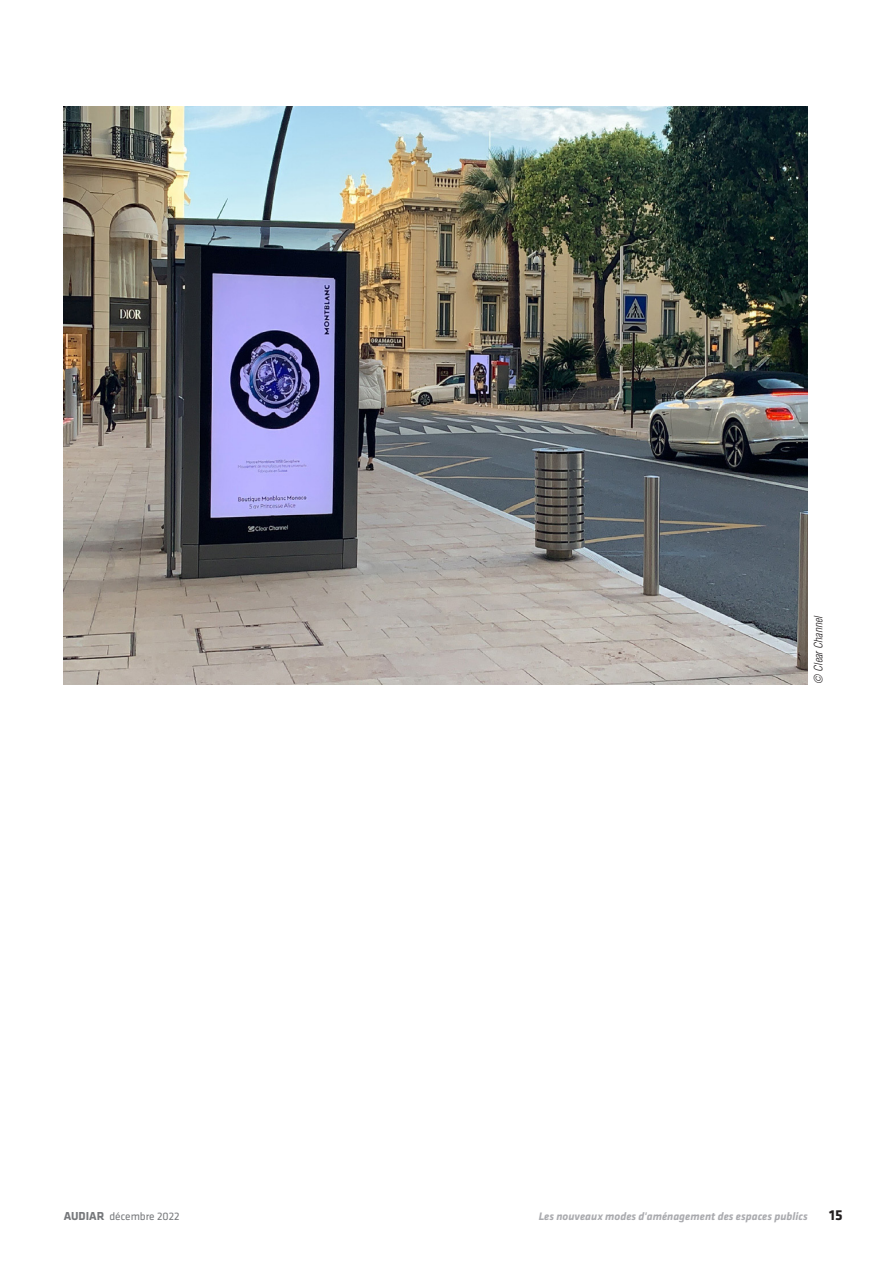
<style>
.page{position:relative;width:893px;height:1263px;background:#fff}
.page>*{position:absolute;margin:0;border:0;box-sizing:border-box;transform-origin:0 0}
.t1{font:700 15px "Klavika";color:#231f20}
.t2{font:italic 700 11.25px "Klavika";color:#aaabaf}
.t3{font:11.25px "Klavika";color:#76787b}
.source{font:italic 300 condensed 11.25px "Helvetica LT Std";color:#231f20}
.s1{font-weight:700;font-size:12px}
</style>
<div class="page">
<img style="left:64px;top:106px;width:744px;height:579px">
<p class="source" style="left:811px;top:684px;width:69px;rotate:-90deg">© Clear Channel</p>
<p class="t3" style="left:64px;top:1210px;width:117px"><span class="s1">AUDIAR</span> décembre 2022</p>
<p class="t2" style="left:539px;top:1210px;width:271px">Les nouveaux modes d'aménagement des espaces publics</p>
<h1 class="t1" style="left:829px;top:1207px;width:15px">15</h1>
</div>
